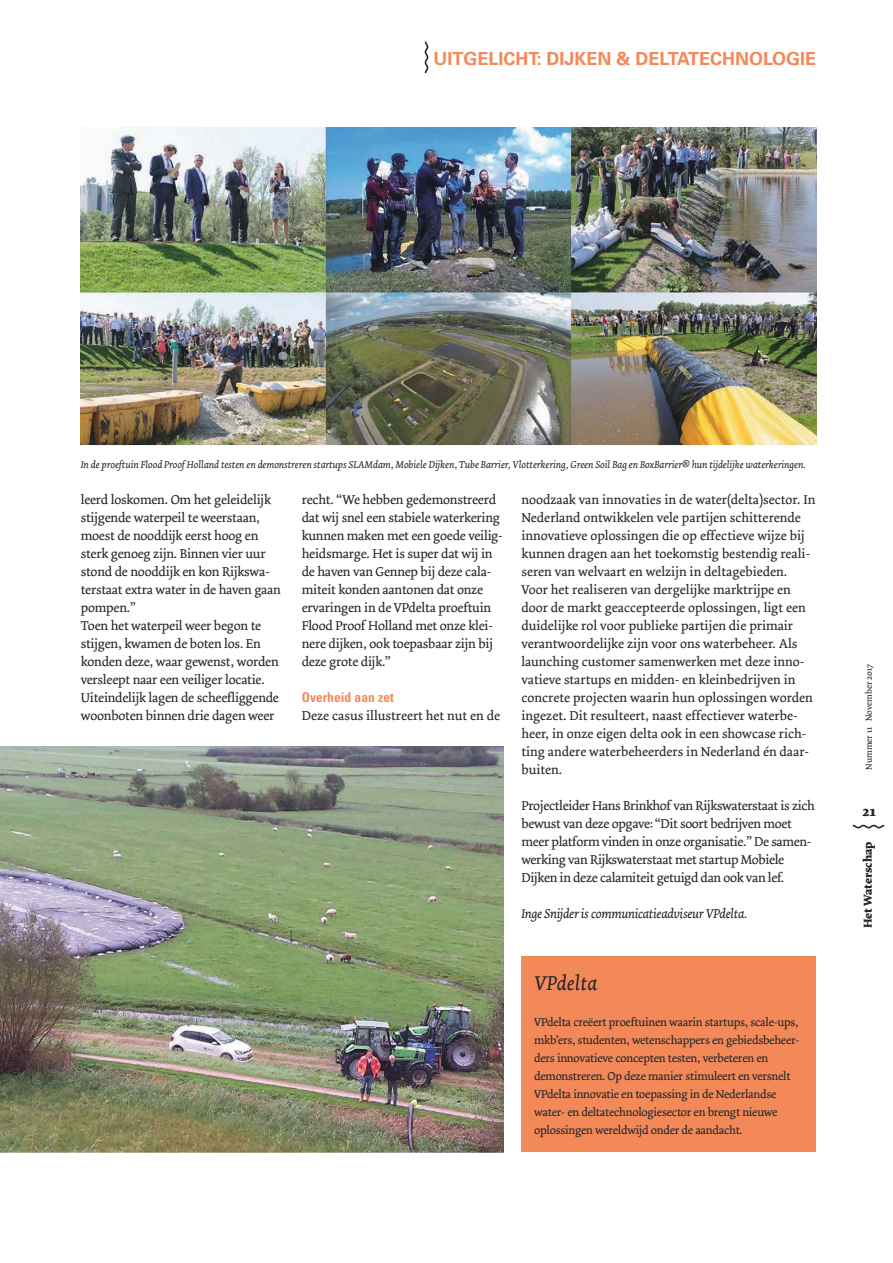
<style>
.page{position:relative;width:893px;height:1263px;background:#fff}
.page>*{position:absolute;margin:0;border:0;box-sizing:border-box;transform-origin:0 0}
.t1{font:italic 21px "Dolly";color:#232628}
.t2{font:700 18px "Univers LT Std";color:#f38959}
.t3{font:700 15px "Dolly";color:#232628}
.t4{font:13.5px/18px "Dolly";letter-spacing:-.015em;color:#232628}
.t5{font:italic 13.5px "Dolly";letter-spacing:-.025em;color:#232628}
.t6{font:700 condensed 13.5px "Univers LT Std";color:#f38959}
.t7{font:12px/18px "Dolly";letter-spacing:-.02em;color:#232628}
.t8{font:700 12px "Dolly";color:#232628}
.t9{font:italic 10.5px "Dolly";letter-spacing:-.01em;color:#232628}
.t10{font:9px "Dolly";color:#232628}
</style>
<div class="page">
<svg style="left:853px;top:825px;width:31px;height:3px"></svg>
<svg style="left:425px;top:42px;width:3px;height:31px"></svg>
<img style="left:81px;top:128px;width:735px;height:318px">
<img style="left:0;top:746px;width:503px;height:407px">
<div style="left:521px;top:957px;width:295px;height:195px;background:#f38959"></div>
<h2 class="t2" style="left:433px;top:48px;width:384px">UITGELICHT: DIJKEN &amp; DELTATECHNOLOGIE</h2>
<p class="t9" style="left:81px;top:460px;width:726px">In de proeftuin Flood Proof Holland testen en demonstreren startups SLAMdam, Mobiele Dijken, Tube Barrier, Vlotterkering, Green Soil Bag en BoxBarrier® hun tijdelijke waterkeringen.</p>
<p class="t4" style="left:81px;top:491px;width:202px">leerd loskomen. Om het geleidelijk stijgende waterpeil te weerstaan, moest de nooddijk eerst hoog en sterk genoeg zijn. Binnen vier uur stond de nooddijk en kon Rijkswa&shy;terstaat extra water in de haven gaan pompen.”<br>Toen het waterpeil weer begon te stijgen, kwamen de boten los. En konden deze, waar gewenst, worden versleept naar een veiliger locatie.<br>Uiteindelijk lagen de scheefliggende woonboten binnen drie dagen weer</p>
<p class="t4" style="left:302px;top:491px;width:202px">recht. “We hebben gedemonstreerd dat wij snel een stabiele waterkering kunnen maken met een goede veilig&shy;heidsmarge. Het is super dat wij in de haven van Gennep bij deze cala&shy;miteit konden aantonen dat onze ervaringen in de VPdelta proeftuin<br>Flood Proof Holland met onze klei&shy;nere dijken, ook toepasbaar zijn bij deze grote dijk.”</p>
<p class="t6" style="left:302px;top:691px;width:94px">Overheid aan zet</p>
<p class="t4" style="left:302px;top:707px;width:200px">Deze casus illustreert het nut en de</p>
<p class="t4" style="left:521px;top:491px;width:295px">noodzaak van innovaties in de water(delta)sector. In Nederland ontwikkelen vele partijen schitterende innovatieve oplossingen die op effectieve wijze bij kunnen dragen aan het toekomstig bestendig reali&shy;seren van welvaart en welzijn in deltagebieden.<br>Voor het realiseren van dergelijke marktrijpe en door de markt geaccepteerde oplossingen, ligt een duidelijke rol voor publieke partijen die primair verantwoordelijke zijn voor ons waterbeheer. Als launching customer samenwerken met deze inno&shy;vatieve startups en midden- en kleinbedrijven in concrete projecten waarin hun oplossingen worden ingezet. Dit resulteert, naast effectiever waterbe&shy;heer, in onze eigen delta ook in een showcase rich&shy;ting andere waterbeheerders in Nederland én daar&shy;buiten.</p>
<p class="t4" style="left:521px;top:797px;width:295px">Projectleider Hans Brinkhof van Rijkswaterstaat is zich bewust van deze opgave: “Dit soort bedrijven moet meer platform vinden in onze organisatie.” De samen&shy;werking van Rijkswaterstaat met startup Mobiele Dijken in deze calamiteit getuigd dan ook van lef.</p>
<p class="t5" style="left:521px;top:907px;width:227px">Inge Snijder is communicatieadviseur VPdelta.</p>
<h1 class="t1" style="left:534px;top:974px;width:65px">VPdelta</h1>
<p class="t7" style="left:534px;top:1014px;width:267px">VPdelta creëert proeftuinen waarin startups, scale-ups, mkb’ers, studenten, wetenschappers en gebiedsbeheer&shy;ders innovatieve concepten testen, verbeteren en demonstreren. Op deze manier stimuleert en versnelt VPdelta innovatie en toepassing in de Nederlandse water- en deltatechnologiesector en brengt nieuwe oplossingen wereldwijd onder de aandacht.</p>
<p class="t10" style="left:865px;top:770px;width:107px;rotate:-90deg">Nummer 11 November 2017</p>
<p class="t3" style="left:862px;top:804px;width:15px">21</p>
<p class="t8" style="left:862px;top:928px;width:88px;rotate:-90deg">Het Waterschap</p>
</div>
